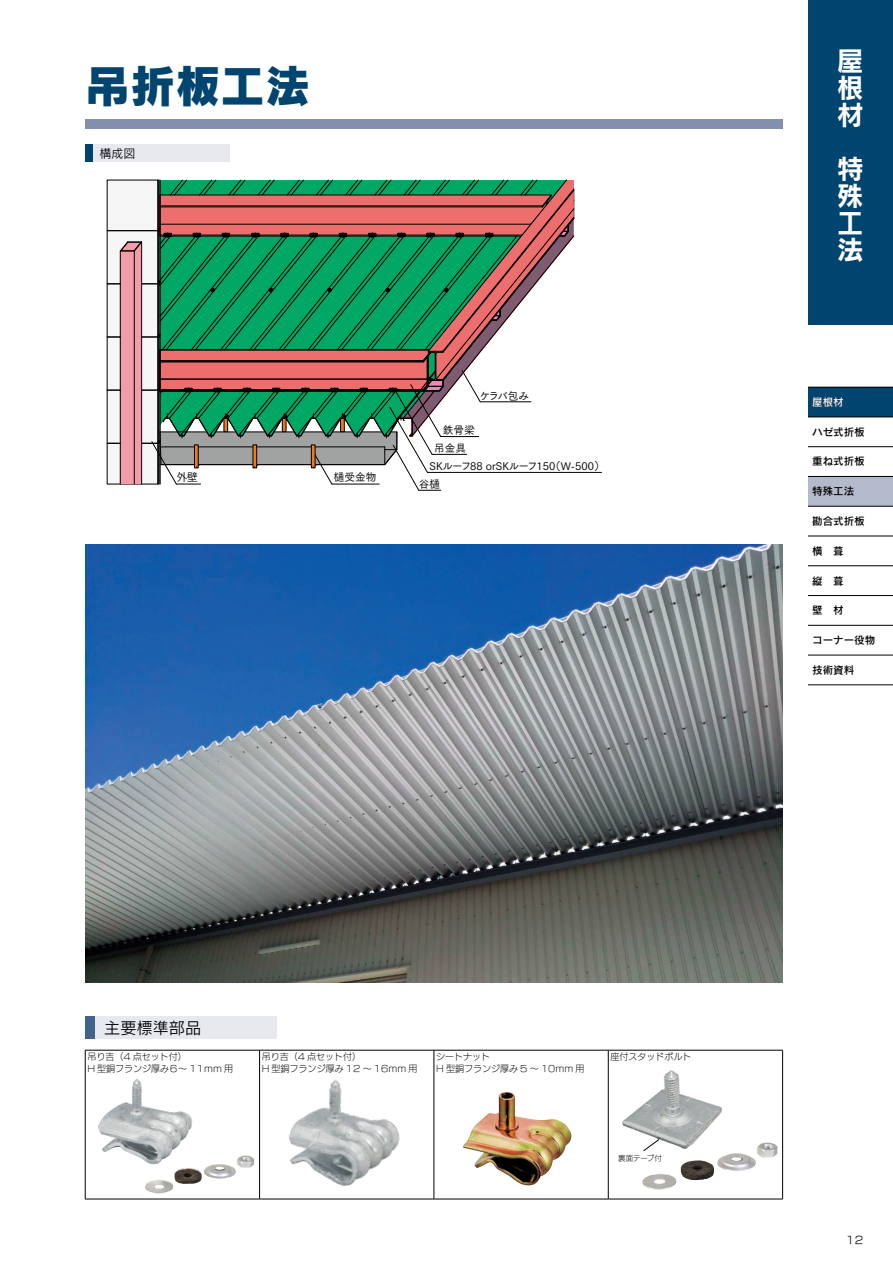
<style>
.page{position:relative;width:893px;height:1263px;background:#fff}
.page>*{position:absolute;margin:0;border:0;box-sizing:border-box;transform-origin:0 0}
.t1{font:45px "Rodin Pro EB";color:#004470}
.t2{font:27px/27px "Rodin Pro B";color:#fff;text-align:justify}
.t3{font:16.2px "Rodin Pro M";color:#000}
.t4{font:12px "Rodin Pro M";color:#000}
.t5{font:10.65px "Tsuku Go Pr 5 M";color:#040000}
.t6{font:10.65px "Koz Go Pr 6 N";color:#040000}
.t7{font:10.5px "Rodin Pro DB";color:#000}
.t8{font:10.5px "Rodin Pro DB";color:#fff}
.t9{font:10.5px "New Rodin Pro M";color:#000}
.t10{font:9px/12px "New Rodin Pro L";color:#000}
.t11{font:7.5px "New Rodin Pro L";letter-spacing:-.01em;color:#000}
</style>
<div class="page">
<div style="left:808px;top:0;width:85px;height:325px;background:#004470"></div>
<hr style="left:808px;top:446px;width:85px;height:1px;background:#000">
<hr style="left:808px;top:565px;width:85px;height:1px;background:#000">
<hr style="left:808px;top:684px;width:85px;height:1px;background:#000">
<div style="left:808px;top:387px;width:85px;height:29px;background:#004470"></div>
<div style="left:808px;top:476px;width:85px;height:30px;background:#b4bacc"></div>
<img style="left:85px;top:544px;width:697px;height:438px">
<hr style="left:85px;top:1050px;width:175px;height:1px;background:#000">
<hr style="left:85px;top:1050px;width:1px;height:149px;background:#000">
<hr style="left:260px;top:1050px;width:174px;height:1px;background:#000">
<hr style="left:259px;top:1050px;width:1px;height:149px;background:#000">
<hr style="left:434px;top:1050px;width:174px;height:1px;background:#000">
<hr style="left:434px;top:1050px;width:1px;height:149px;background:#000">
<hr style="left:608px;top:1050px;width:175px;height:1px;background:#000">
<hr style="left:608px;top:1050px;width:1px;height:149px;background:#000">
<hr style="left:782px;top:1050px;width:1px;height:149px;background:#000">
<hr style="left:85px;top:1199px;width:175px;height:1px;background:#000">
<hr style="left:260px;top:1199px;width:174px;height:1px;background:#000">
<hr style="left:434px;top:1199px;width:174px;height:1px;background:#000">
<hr style="left:608px;top:1199px;width:175px;height:1px;background:#000">
<hr style="left:427px;top:472px;width:174px;height:1px;background:#040000">
<svg style="left:107px;top:179px;width:468px;height:312px"></svg>
<img style="left:98px;top:1079px;width:95px;height:81px">
<img style="left:288px;top:1080px;width:112px;height:106px">
<img style="left:463px;top:1092px;width:109px;height:94px">
<img style="left:622px;top:1070px;width:100px;height:72px">
<svg style="left:643px;top:1139px;width:16px;height:3px"></svg>
<img style="left:642px;top:1142px;width:135px;height:48px">
<img style="left:144px;top:1155px;width:110px;height:39px">
<div style="left:85px;top:145px;width:145px;height:17px;background:#e7e9ef"></div>
<div style="left:85px;top:145px;width:7px;height:17px;background:#004470"></div>
<div style="left:85px;top:119px;width:697px;height:10px;background:#8290ad"></div>
<div style="left:85px;top:1016px;width:191px;height:23px;background:#e7e9ef"></div>
<div style="left:85px;top:1016px;width:10px;height:23px;background:#41648b"></div>
<h1 class="t1" style="left:85px;top:55px;width:226px">吊折板工法</h1>
<h3 class="t4" style="left:99px;top:145px;width:37px">構成図</h3>
<p class="t6" style="left:177px;top:471px;width:23px">外壁</p>
<p class="t5" style="left:334px;top:467px;width:44px">樋受金物</p>
<p class="t5" style="left:480px;top:387px;width:51px">ケラバ包み</p>
<p class="t5" style="left:443px;top:421px;width:33px">鉄骨梁</p>
<p class="t5" style="left:434px;top:439px;width:33px">吊金具</p>
<p class="t5" style="left:430px;top:457px;width:177px">SKルーフ88 orSKルーフ150（W-500）</p>
<p class="t5" style="left:419px;top:474px;width:23px">谷樋</p>
<h2 class="t2" style="left:837px;top:46px;width:27px">屋根材</h2>
<h2 class="t2" style="left:837px;top:154px;width:27px">特殊工法</h2>
<p class="t8" style="left:812px;top:395px;width:43px">屋根材　</p>
<p class="t7" style="left:812px;top:425px;width:54px">ハゼ式折板</p>
<p class="t7" style="left:812px;top:454px;width:54px">重ね式折板</p>
<p class="t7" style="left:812px;top:484px;width:43px">特殊工法</p>
<p class="t7" style="left:812px;top:514px;width:54px">勘合式折板</p>
<p class="t7" style="left:812px;top:544px;width:33px">横　葺</p>
<p class="t7" style="left:812px;top:574px;width:33px">縦　葺</p>
<p class="t7" style="left:812px;top:603px;width:33px">壁　材</p>
<p class="t7" style="left:812px;top:633px;width:64px">コーナー役物</p>
<p class="t7" style="left:812px;top:663px;width:43px">技術資料</p>
<h3 class="t3" style="left:104px;top:1017px;width:99px">主要標準部品</h3>
<p class="t10" style="left:87px;top:1050px;width:147px">吊り吉（4 点セット付）<br>H 型銅フランジ厚み６〜 11mm 用</p>
<p class="t10" style="left:262px;top:1050px;width:157px">吊り吉（4 点セット付）<br>H 型銅フランジ厚み 12 〜 16mm 用</p>
<p class="t10" style="left:436px;top:1050px;width:150px">シートナット<br>H 型銅フランジ厚み 5 〜 10mm 用</p>
<p class="t10" style="left:610px;top:1050px;width:82px">座付スタッドボルト</p>
<p class="t11" style="left:618px;top:1152px;width:45px">裏面テープ付</p>
<p class="t9" style="left:846px;top:1231px;width:18px">12</p>
</div>
